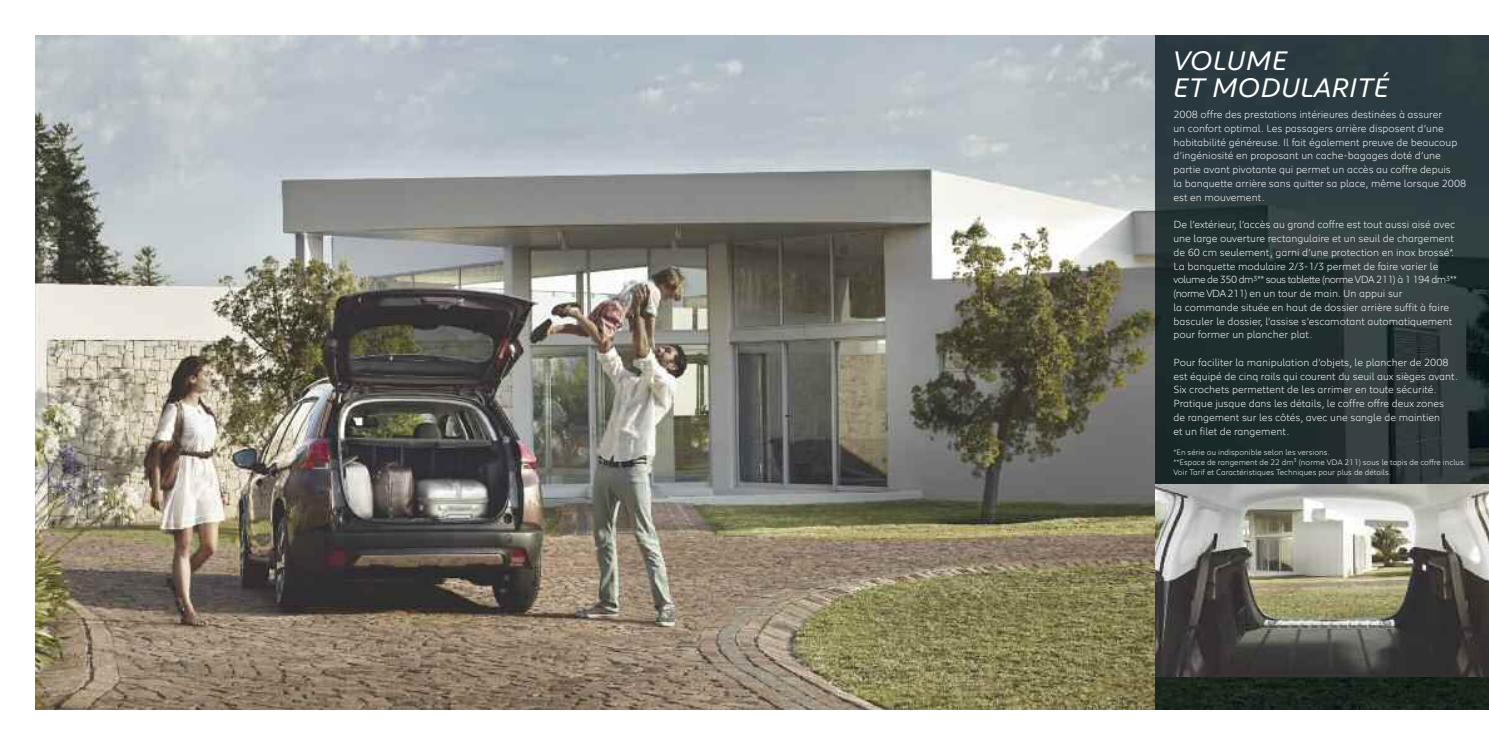
<style>
.page{position:relative;width:1489px;height:745px;background:#fff}
.page>*{position:absolute;margin:0;border:0;box-sizing:border-box;transform-origin:0 0}
.t1{font:italic 27.5px/27.5px "Peugeot";color:#fff}
.t2{font:300 10.62px/13.8px "Peugeot";color:#fff}
.t3{font:300 8.12px/10px "Peugeot";color:#fff}
</style>
<div class="page">
<img style="left:35px;top:35px;width:1120px;height:674px">
<img style="left:1155px;top:35px;width:333px;height:674px">
<img style="left:1155px;top:484px;width:333px;height:192px">
<p class="t1" style="left:1173px;top:49px;width:218px">VOLUME<br>ET MODULARITÉ</p>
<p class="t2" style="left:1173px;top:108px;width:294px">2008 offre des prestations intérieures destinées à assurer<br>un confort optimal. Les passagers arrière disposent d’une habitabilité généreuse. Il fait également preuve de beaucoup d’ingéniosité en proposant un cache-bagages doté d’une partie avant pivotante qui permet un accès au coffre depuis<br>la banquette arrière sans quitter sa place, même lorsque 2008 est en mouvement.</p>
<p class="t2" style="left:1173px;top:218px;width:285px">De l’extérieur, l’accès au grand coffre est tout aussi aisé avec une large ouverture rectangulaire et un seuil de chargement de 60 cm seulement, garni d’une protection en inox brossé*.<br>La banquette modulaire 2/3-1/3 permet de faire varier le volume de 350 dm<sup>3</sup>** sous tablette (norme VDA 211) à 1 194 dm<sup>3</sup>** (normeVDA211) en un tour de main. Un appui sur<br>la commande située en haut de dossier arrière suffit à faire basculer le dossier, l’assise s’escamotant automatiquement pour former un plancher plat.</p>
<p class="t2" style="left:1173px;top:356px;width:286px">Pour faciliter la manipulation d’objets, le plancher de 2008 est équipé de cinq rails qui courent du seuil aux sièges avant.<br>Six crochets permettent de les arrimer en toute sécurité.<br>Pratique jusque dans les détails, le coffre offre deux zones de rangement sur les côtés, avec une sangle de maintien<br>et un filet de rangement.</p>
<p class="t3" style="left:1173px;top:447px;width:294px">*En série ou indisponible selon les versions.<br>**Espace de rangement de 22 dm<sup>3</sup> (norme VDA 211) sous le tapis de coffre inclus.<br>Voir Tarif et Caractéristiques Techniques pour plus de détails.</p>
</div>
